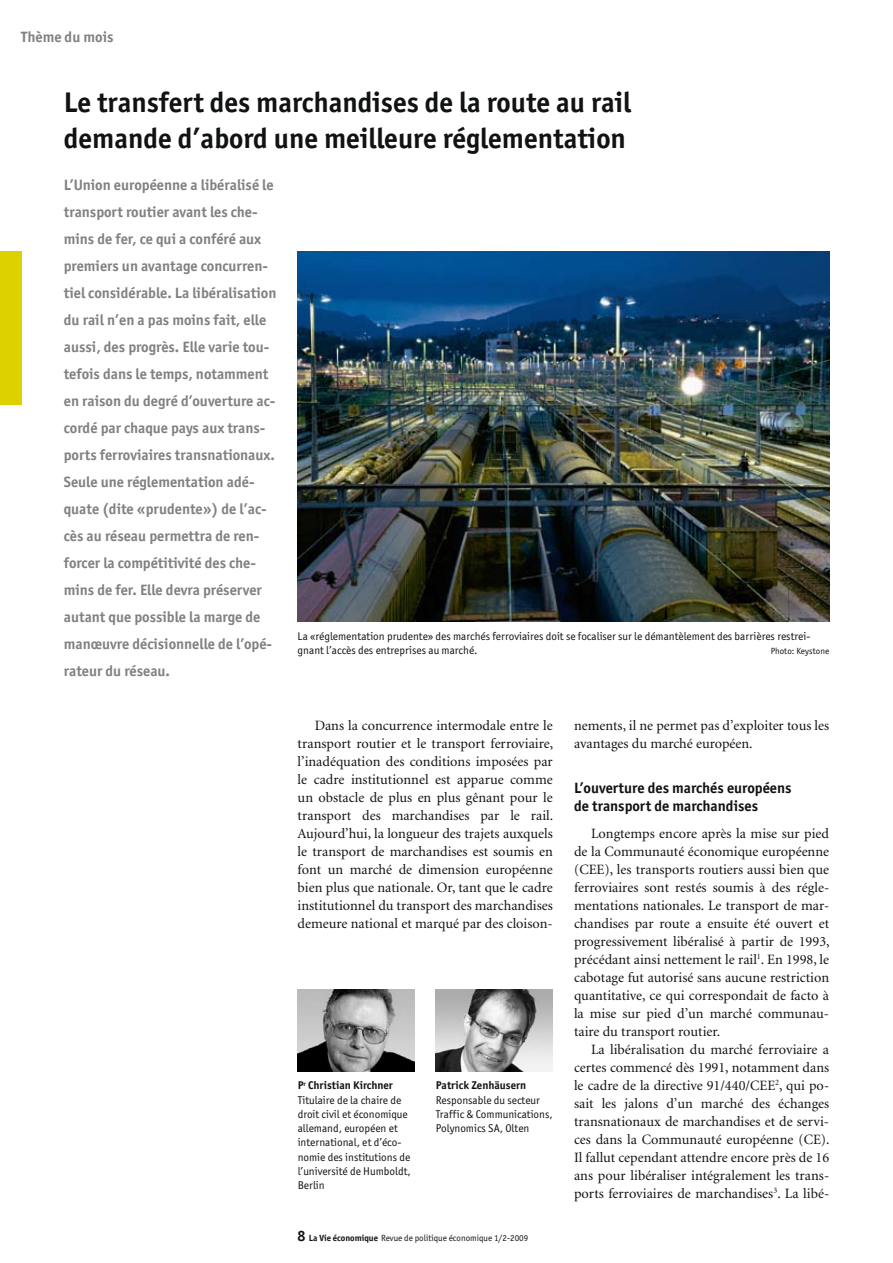
<style>
.page{position:relative;width:893px;height:1263px;background:#fff}
.page>*{position:absolute;margin:0;border:0;box-sizing:border-box;transform-origin:0 0}
.t1{font:700 28.5px/36px "Officina San ITC";color:#111212}
.t2{font:700 15px/27px "Officina San ITC";color:#818181}
.t3{font:700 15px/18px "Officina San ITC";color:#111212}
.t4{font:14.25px/18px "Minion";color:#111212;text-align:justify}
.t5{font:11.25px/14.2px "Officina San ITC";color:#111212}
.t6{font:700 11.25px "Officina San ITC";color:#111212}
.t7{font:9px "Officina San ITC";color:#111212}
.s1{font-weight:700}
.s2{font-weight:700;font-size:15px}
</style>
<div class="page">
<div style="left:0;top:252px;width:21px;height:153px;background:#ddd200"></div>
<img style="left:298px;top:989px;width:117px;height:83px">
<img style="left:436px;top:989px;width:117px;height:83px">
<img style="left:298px;top:251px;width:531px;height:370px">
<p class="t2" style="left:21px;top:23px;width:94px">Thème du mois</p>
<h1 class="t1" style="left:64px;top:84px;width:569px">Le transfert des marchandises de la route au rail demande d’abord une meilleure réglementation</h1>
<p class="t2" style="left:64px;top:172px;width:214px">L’Union européenne a libéralisé le transport routier avant les che&shy;mins de fer, ce qui a conféré aux premiers un avantage concurren&shy;tiel considérable. La libéralisation du rail n’en a pas moins fait, elle aussi, des progrès. Elle varie tou&shy;tefois dans le temps, notamment en raison du degré d’ouverture ac&shy;cordé par chaque pays aux trans&shy;ports ferroviaires transnationaux.<br>Seule une réglementation adé&shy;quate (dite «prudente») de l’ac&shy;cès au réseau permettra de ren&shy;forcer la compétitivité des che&shy;mins de fer. Elle devra préserver autant que possible la marge de manœuvre décisionnelle de l’opé&shy;rateur du réseau.</p>
<p class="t5" style="left:298px;top:629px;width:514px">La «réglementation prudente» des marchés ferroviaires doit se focaliser sur le démantèlement des barrières restrei&shy;gnant l’accès des entreprises au marché.</p>
<p class="t7" style="left:771px;top:646px;width:60px">Photo: Keystone</p>
<p class="t4" style="left:298px;top:716px;width:257px;text-indent:17px">Dans la concurrence intermodale entre le transport routier et le transport ferroviaire, l’inadéquation des conditions imposées par le cadre institutionnel est apparue comme un obstacle de plus en plus gênant pour le transport des marchandises par le rail.<br>Aujourd’hui, la longueur des trajets auxquels le transport de marchandises est soumis en font un marché de dimension européenne bien plus que nationale. Or, tant que le cadre institutionnel du transport des marchandises demeure national et marqué par des cloison-</p>
<p class="t4" style="left:574px;top:716px;width:257px">nements, il ne permet pas d’exploiter tous les avantages du marché européen.</p>
<p class="t3" style="left:574px;top:778px;width:219px">L’ouverture des marchés européens de transport de marchandises</p>
<p class="t4" style="left:574px;top:824px;width:257px;text-indent:17px">Longtemps encore après la mise sur pied de la Communauté économique européenne (CEE), les transports routiers aussi bien que ferroviaires sont restés soumis à des régle&shy;mentations nationales. Le transport de mar&shy;chandises par route a ensuite été ouvert et progressivement libéralisé à partir de 1993, précédant ainsi nettement le rail<sup>1</sup>. En 1998, le cabotage fut autorisé sans aucune restriction quantitative, ce qui correspondait de facto à la mise sur pied d’un marché communau&shy;taire du transport routier.</p>
<p class="t4" style="left:574px;top:1040px;width:257px;text-indent:17px">La libéralisation du marché ferroviaire a certes commencé dès 1991, notamment dans le cadre de la directive 91/440/CEE<sup>2</sup>, qui po&shy;sait les jalons d’un marché des échanges transnationaux de marchandises et de servi&shy;ces dans la Communauté européenne (CE).<br>Il fallut cependant attendre encore près de 16 ans pour libéraliser intégralement les trans&shy;ports ferroviaires de marchandises<sup>3</sup>. La libé-</p>
<p class="t5" style="left:298px;top:1078px;width:115px"><span class="s1">P</span><sup>r</sup> <span class="s1">Christian Kirchner<br></span>Titulaire de la chaire de droit civil et économique allemand, européen et international, et d’éco&shy;nomie des institutions de l’université de Humboldt,<br>Berlin</p>
<p class="t6" style="left:436px;top:1078px;width:92px">Patrick Zenhäusern</p>
<p class="t5" style="left:436px;top:1092px;width:118px">Responsable du secteur<br>Traffic &amp; Communications,<br>Polynomics SA, Olten</p>
<p class="t7" style="left:298px;top:1232px;width:232px"><span class="s2">8</span> <span class="s1">La Vie économique</span> Revue de politique économique 1/2-2009</p>
</div>
